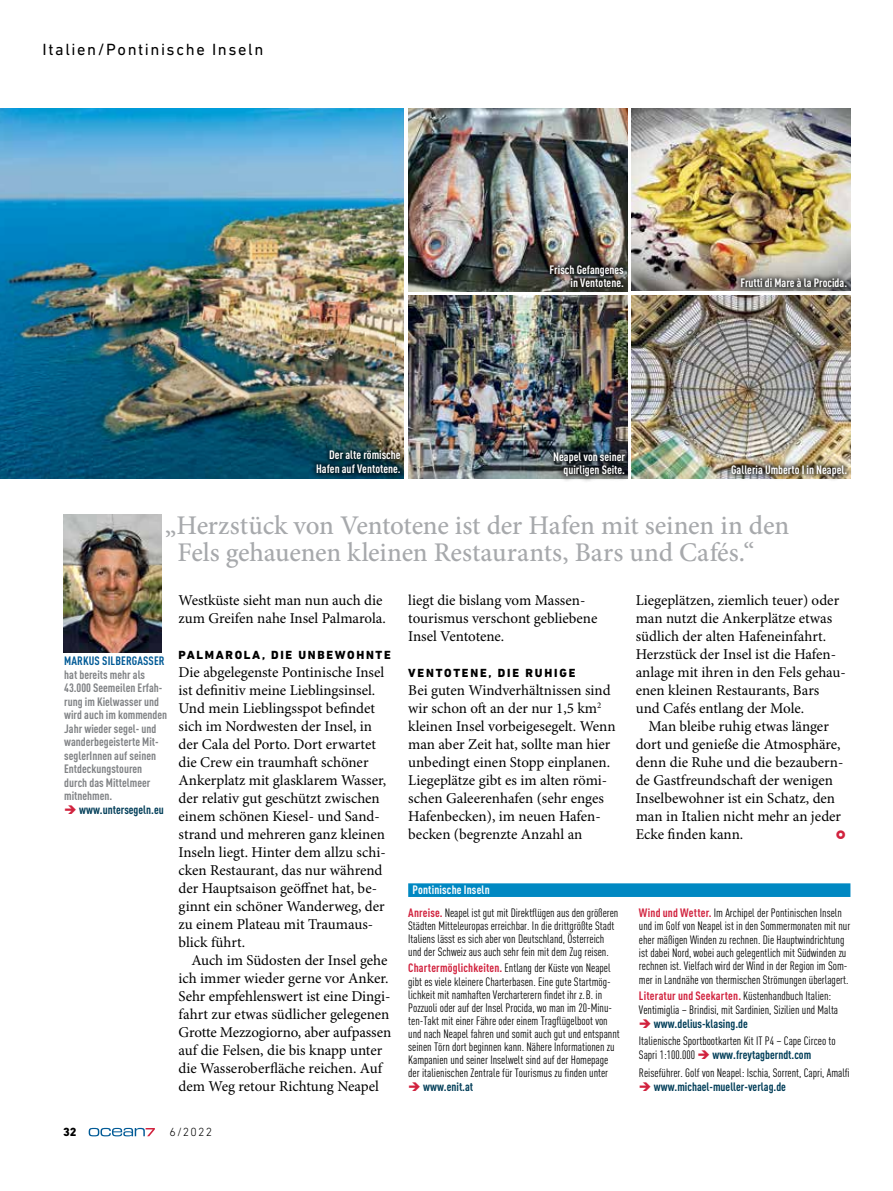
<style>
.page{position:relative;width:893px;height:1191px;background:#fff}
.page>*{position:absolute;margin:0;border:0;box-sizing:border-box;transform-origin:0 0}
.t1{font:500 27px/27px "Minion Pro";letter-spacing:-.01em;color:#a7a9ac}
.t2{font:16.5px "DIN Next LT Pro";letter-spacing:.095em;color:#000}
.t3{font:15px/18px "Minion Pro";color:#000}
.t4{font:12px/13px "DIN Cond";color:#000}
.t5{font:700 12px/13.5px "DIN Cond";color:#808285}
.t6{font:700 12px/13.5px "DIN Cond";color:#fff;text-align:right}
.t7{font:700 12px "DIN Cond";color:#003d58}
.t8{font:800 12px "DIN Next LT Pro";letter-spacing:.14em;color:#000}
.t9{font:700 12px "DIN Cond";letter-spacing:.01em;color:#005a96}
.t10{font:300 12px "DIN Next LT Pro";color:#000}
.s1{color:#d1223e}
.s2{font-weight:700;color:#d1223e}
.s3{font-weight:700;color:#003d58}
</style>
<div class="page">
<svg style="left:89px;top:1127px;width:66px;height:9px"></svg>
<img style="left:0;top:108px;width:404px;height:370px">
<img style="left:408px;top:108px;width:219px;height:183px">
<img style="left:632px;top:108px;width:219px;height:183px">
<img style="left:408px;top:296px;width:219px;height:183px">
<img style="left:632px;top:296px;width:219px;height:183px">
<div style="left:408px;top:883px;width:442px;height:14px;background:#0088c2"></div>
<div style="left:735px;top:272px;width:118px;height:21px;background:#000;opacity:.75"></div>
<div style="left:544px;top:258px;width:86px;height:35px;background:#000;opacity:.75"></div>
<div style="left:311px;top:444px;width:96px;height:35px;background:#000;opacity:.75"></div>
<div style="left:725px;top:459px;width:128px;height:23px;background:#000;opacity:.75"></div>
<div style="left:547px;top:445px;width:84px;height:37px;background:#000;opacity:.75"></div>
<img style="left:64px;top:515px;width:98px;height:137px">
<p class="t2" style="left:43px;top:40px;width:222px">Italien/Pontinische Inseln</p>
<p class="t6" style="left:550px;top:262px;width:76px">Frisch Gefangenes in Ventotene.</p>
<p class="t6" style="left:740px;top:276px;width:108px">Frutti di Mare à la Procida.</p>
<p class="t6" style="left:316px;top:448px;width:86px">Der alte römische<br>Hafen auf Ventotene.</p>
<p class="t6" style="left:553px;top:449px;width:73px">Neapel von seiner quirligen Seite.</p>
<h1 class="t1" style="left:178px;top:512px;width:613px;text-indent:-13px">„Herzstück von Ventotene ist der Hafen mit seinen in den<br>Fels gehauenen kleinen Restaurants, Bars und Cafés.“</h1>
<p class="t3" style="left:408px;top:591px;width:191px">liegt die bislang vom Massen&shy;tourismus verschont gebliebene<br>Insel Ventotene.</p>
<p class="t8" style="left:408px;top:665px;width:169px">VENTOTENE, DIE RUHIGE</p>
<p class="t3" style="left:408px;top:681px;width:209px">Bei guten Windverhältnissen sind wir schon oft an der nur 1,5 km<sup>2 </sup>kleinen Insel vorbeigesegelt. Wenn man aber Zeit hat, sollte man hier unbedingt einen Stopp einplanen.<br>Liegeplätze gibt es im alten römi&shy;schen Galeerenhafen (sehr enges<br>Hafenbecken), im neuen Hafen&shy;becken (begrenzte Anzahl an</p>
<p class="t6" style="left:731px;top:462px;width:117px">Galleria Umberto I in Neapel.</p>
<p class="t3" style="left:179px;top:591px;width:209px">Westküste sieht man nun auch die zum Greifen nahe Insel Palmarola.</p>
<p class="t8" style="left:179px;top:647px;width:214px">PALMAROLA, DIE UNBEWOHNTE</p>
<p class="t3" style="left:179px;top:663px;width:209px">Die abgelegenste Pontinische Insel ist definitiv meine Lieblingsinsel.<br>Und mein Lieblingsspot befindet sich im Nordwesten der Insel, in der Cala del Porto. Dort erwartet die Crew ein traumhaft schöner<br>Ankerplatz mit glasklarem Wasser, der relativ gut geschützt zwischen einem schönen Kiesel- und Sand&shy;strand und mehreren ganz kleinen<br>Inseln liegt. Hinter dem allzu schi&shy;cken Restaurant, das nur während der Hauptsaison geöffnet hat, be&shy;ginnt ein schöner Wanderweg, der zu einem Plateau mit Traumaus&shy;blick führt.</p>
<p class="t3" style="left:179px;top:951px;width:214px;text-indent:13px">Auch im Südosten der Insel gehe ich immer wieder gerne vor Anker.<br>Sehr empfehlenswert ist eine Dingi&shy;fahrt zur etwas südlicher gelegenen Grotte Mezzogiorno, aber aufpassen auf die Felsen, die bis knapp unter die Wasseroberfläche reichen. Auf dem Weg retour Richtung Neapel</p>
<p class="t3" style="left:636px;top:591px;width:212px">Liegeplätzen, ziemlich teuer) oder man nutzt die Ankerplätze etwas südlich der alten Hafeneinfahrt.<br>Herzstück der Insel ist die Hafen&shy;anlage mit ihren in den Fels gehau&shy;enen kleinen Restaurants, Bars und Cafés entlang der Mole.</p>
<p class="t3" style="left:636px;top:717px;width:209px;text-indent:13px">Man bleibe ruhig etwas länger dort und genieße die Atmosphäre, denn die Ruhe und die bezaubern&shy;de Gastfreundschaft der wenigen<br>Inselbewohner ist ein Schatz, den man in Italien nicht mehr an jeder<br>Ecke finden kann.</p>
<p class="t9" style="left:64px;top:653px;width:102px">MARKUS SILBERGASSER</p>
<p class="t5" style="left:64px;top:667px;width:105px">hat bereits mehr als<br>43.000 Seemeilen Erfah&shy;rung im Kielwasser und wird auch im kommenden<br>Jahr wieder segel- und wanderbegeisterte Mit&shy;seglerInnen auf seinen<br>Entdeckungstouren durch das Mittelmeer mitnehmen.</p>
<p class="t7" style="left:64px;top:802px;width:101px"><span class="s1">➔</span> www.untersegeln.eu</p>
<p class="t6" style="left:412px;top:883px;width:79px">Pontinische Inseln</p>
<p class="t4" style="left:408px;top:906px;width:212px"><span class="s2">Anreise.</span> Neapel ist gut mit Direktflügen aus den größeren Städten Mitteleuropas erreichbar. In die drittgrößte Stadt Italiens lässt es sich aber von Deutschland, Österreich und der Schweiz aus auch sehr fein mit dem Zug reisen.</p>
<p class="t4" style="left:408px;top:961px;width:213px"><span class="s2">Chartermöglichkeiten.</span> Entlang der Küste von Neapel gibt es viele kleinere Charterbasen. Eine gute Startmög&shy;lichkeit mit namhaften Vercharterern findet ihr z.B. in Pozzuoli oder auf der Insel Procida, wo man im 20-Minu&shy;ten-Takt mit einer Fähre oder einem Tragflügelboot von und nach Neapel fahren und somit auch gut und entspannt seinen Törn dort beginnen kann. Nähere Informationen zu Kampanien und seiner Inselwelt sind auf der Homepage der italienischen Zentrale für Tourismus zu finden unter</p>
<p class="t7" style="left:408px;top:1079px;width:66px"><span class="s1">➔</span> www.enit.at</p>
<p class="t4" style="left:639px;top:906px;width:213px"><span class="s2">Wind und Wetter.</span> Im Archipel der Pontinischen Inseln und im Golf von Neapel ist in den Sommermonaten mit nur eher mäßigen Winden zu rechnen. Die Hauptwindrichtung ist dabei Nord, wobei auch gelegentlich mit Südwinden zu rechnen ist. Vielfach wird der Wind in der Region im Som&shy;mer in Landnähe von thermischen Strömungen überlagert.</p>
<p class="t4" style="left:639px;top:989px;width:201px"><span class="s2">Literatur und Seekarten.</span> Küstenhandbuch Italien:<br>Ventimiglia – Brindisi, mit Sardinien, Sizilien und Malta</p>
<p class="t4" style="left:639px;top:1014px;width:198px;line-height:17.5px"><span class="s1">➔</span> <span class="s3">www.delius-klasing.de<br></span>Italienische Sportbootkarten Kit IT P4 – Cape Circeo to</p>
<p class="t4" style="left:639px;top:1046px;width:212px;line-height:17.5px">Sapri 1:100.000 <span class="s1">➔</span> <span class="s3">www.freytagberndt.com<br></span>Reiseführer. Golf von Neapel: Ischia, Sorrent, Capri, Amalfi</p>
<p class="t7" style="left:639px;top:1079px;width:149px"><span class="s1">➔</span> www.michael-mueller-verlag.de</p>
<p class="t8" style="left:63px;top:1125px;width:15px">32</p>
<p class="t10" style="left:169px;top:1125px;width:44px">6/2022</p>
</div>
